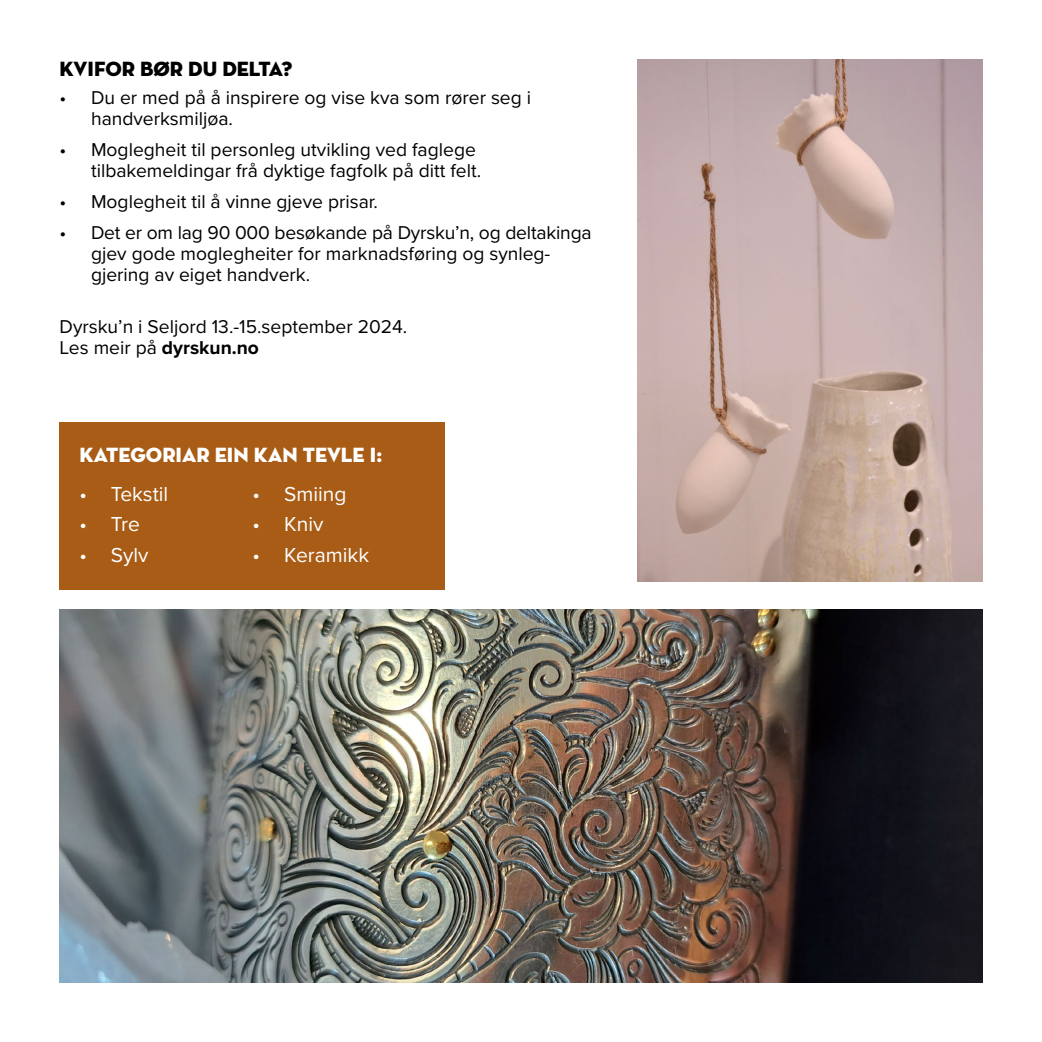
<style>
.page{position:relative;width:1042px;height:1042px;background:#fff}
.page>*{position:absolute;margin:0;border:0;box-sizing:border-box;transform-origin:0 0}
.t1{font:21px "Proxima Nova";color:#fff}
.t2{font:21px "Neutraface Display Titling";color:#fff}
.t3{font:21px "Neutraface Display Titling";color:#000}
.t4{font:19.25px/21px "Proxima Nova";color:#000}
.s1{font-weight:700}
</style>
<div class="page">
<div style="left:60px;top:422px;width:384px;height:167px;background:#a85c16"></div>
<img style="left:637px;top:60px;width:345px;height:521px">
<img style="left:60px;top:609px;width:922px;height:373px">
<p class="t3" style="left:60px;top:56px;width:234px">KVIFOR BØR DU DELTA?</p>
<p class="t4" style="left:91px;top:87px;width:441px;text-indent:-31px">• Du er med på å inspirere og vise kva som rører seg i handverksmiljøa.</p>
<p class="t4" style="left:60px;top:139px;width:423px;text-align:right">• Moglegheit til personleg utvikling ved faglege tilbakemeldingar frå dyktige fagfolk på ditt felt.</p>
<p class="t4" style="left:60px;top:190px;width:320px">• Moglegheit til å vinne gjeve prisar.</p>
<p class="t4" style="left:91px;top:221px;width:502px;text-indent:-31px">• Det er om lag 90 000 besøkande på Dyrsku’n, og deltakinga gjev gode moglegheiter for marknadsføring og synleg&shy;gjering av eiget handverk.</p>
<p class="t4" style="left:60px;top:315px;width:349px">Dyrsku’n i Seljord 13.-15.september 2024.<br>Les meir på <span class="s1">dyrskun.no</span></p>
<p class="t2" style="left:79px;top:441px;width:304px">KATEGORIAR EIN KAN TEVLE I:</p>
<p class="t1" style="left:79px;top:478px;width:90px">• Tekstil</p>
<p class="t1" style="left:79px;top:509px;width:62px">• Tre</p>
<p class="t1" style="left:79px;top:540px;width:70px">• Sylv</p>
<p class="t1" style="left:253px;top:478px;width:95px">• Smiing</p>
<p class="t1" style="left:253px;top:509px;width:72px">• Kniv</p>
<p class="t1" style="left:253px;top:540px;width:118px">• Keramikk</p>
</div>
